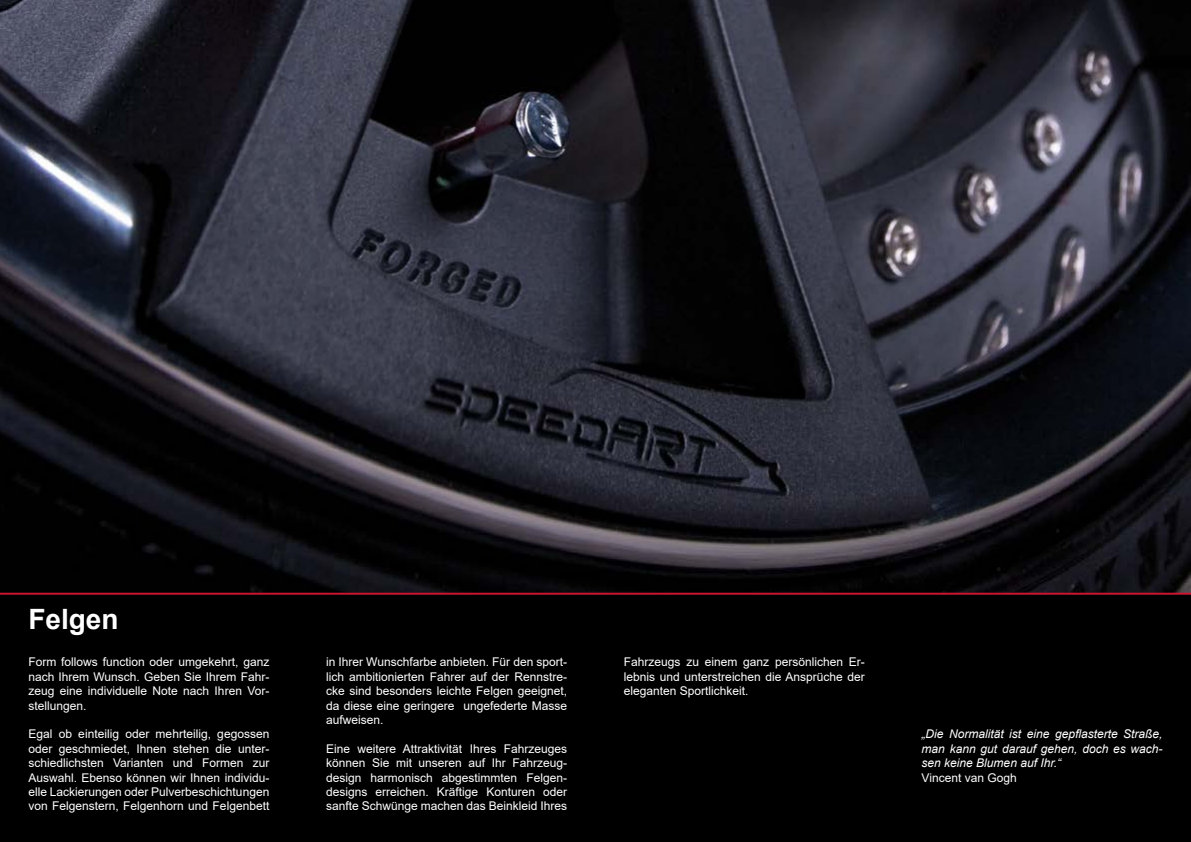
<style>
.page{position:relative;width:1191px;height:842px;background:#fff}
.page>*{position:absolute;margin:0;border:0;box-sizing:border-box;transform-origin:0 0}
.t1{font:700 28px "Arial";color:#fff}
.t2{font:12px/14.4px "Arial";color:#fff;text-align:justify}
.t3{font:italic 12px/14.4px "Arial";color:#fff;text-align:justify}
</style>
<div class="page">
<div style="left:0;top:568px;width:1191px;height:274px;background:#000"></div>
<img style="left:0;top:0;width:1191px;height:593px">
<hr style="left:0;top:593px;width:1191px;height:2px;background:#cc1430">
<h1 class="t1" style="left:28px;top:599px;width:92px">Felgen</h1>
<p class="t2" style="left:28px;top:655px;width:242px">Form follows function oder umgekehrt, ganz nach Ihrem Wunsch. Geben Sie Ihrem Fahr&shy;zeug eine individuelle Note nach Ihren Vor&shy;stellungen.</p>
<p class="t2" style="left:28px;top:727px;width:242px">Egal ob einteilig oder mehrteilig, gegossen oder geschmiedet, Ihnen stehen die unter&shy;schiedlichsten Varianten und Formen zur Auswahl. Ebenso können wir Ihnen individu&shy;elle Lackierungen oder Pulverbeschichtungen von Felgenstern, Felgenhorn und Felgenbett</p>
<p class="t2" style="left:326px;top:655px;width:242px">in Ihrer Wunschfarbe anbieten. Für den sport&shy;lich ambitionierten Fahrer auf der Rennstre&shy;cke sind besonders leichte Felgen geeignet, da diese eine geringere ungefederte Masse aufweisen.</p>
<p class="t2" style="left:326px;top:741px;width:242px">Eine weitere Attraktivität Ihres Fahrzeuges können Sie mit unseren auf Ihr Fahrzeug&shy;design harmonisch abgestimmten Felgen&shy;designs erreichen. Kräftige Konturen oder sanfte Schwünge machen das Beinkleid Ihres</p>
<p class="t2" style="left:624px;top:655px;width:242px">Fahrzeugs zu einem ganz persönlichen Er&shy;lebnis und unterstreichen die Ansprüche der eleganten Sportlichkeit.</p>
<p class="t3" style="left:921px;top:727px;width:242px">„Die Normalität ist eine gepflasterte Straße, man kann gut darauf gehen, doch es wach&shy;sen keine Blumen auf Ihr.“</p>
<p class="t2" style="left:921px;top:770px;width:97px">Vincent van Gogh</p>
</div>
